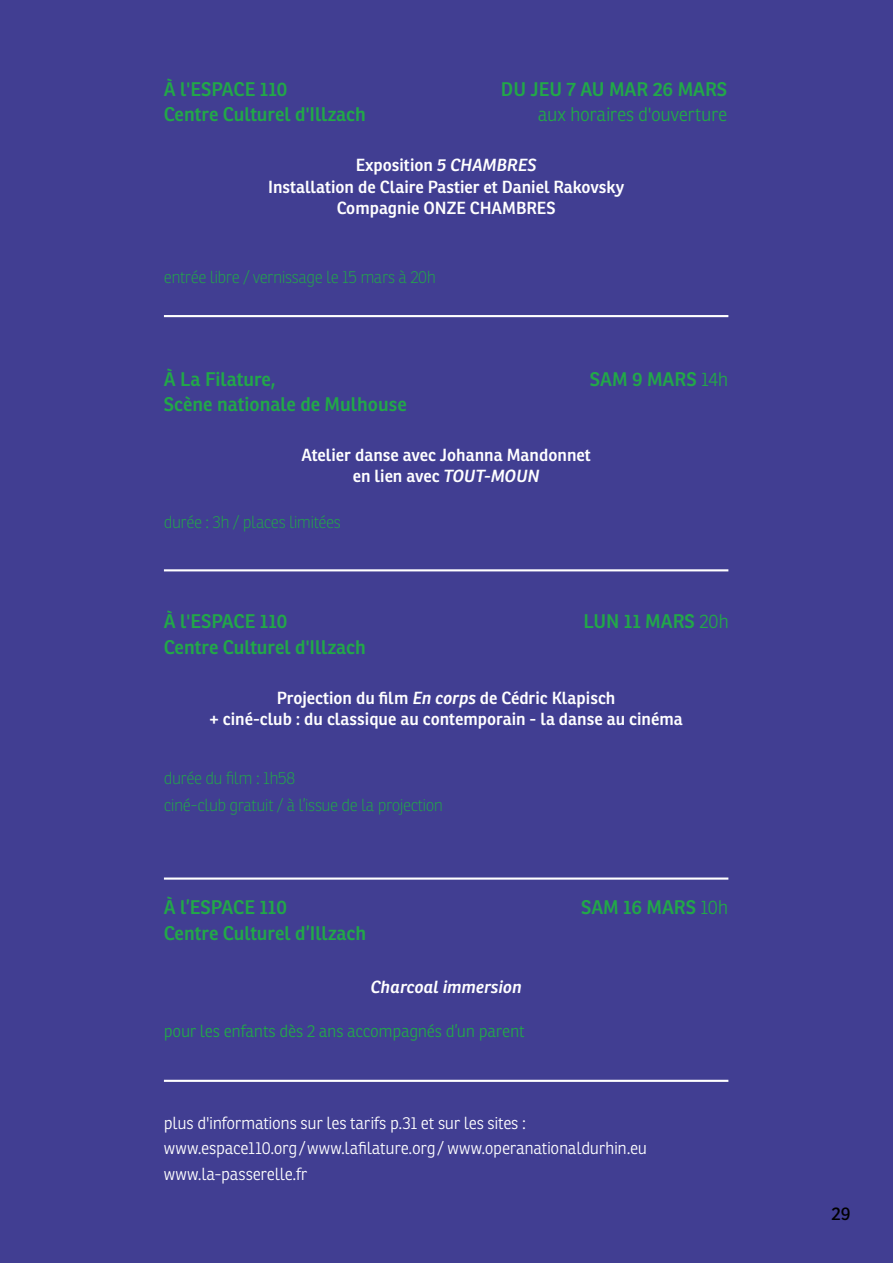
<style>
.page{position:relative;width:893px;height:1263px;background:#413e92}
.page>*{position:absolute;margin:0;border:0;box-sizing:border-box;transform-origin:0 0}
.t1{font:600 19.2px/25.5px "Ronnia";color:#22a848}
.t2{font:300 19.2px "Ronnia";letter-spacing:-.02em;color:#22a848}
.t3{font:18px "Ronnia";color:#000}
.t4{font:600 17.1px/21.3px "Ronnia";color:#fff;text-align:center}
.t5{font:300 17.1px/25.5px "Ronnia";letter-spacing:-.015em;color:#fff}
.t6{font:100 17.1px/27.3px "Ronnia";letter-spacing:-.03em;color:#22a848}
.t7{font:300 17.1px "Ronnia";letter-spacing:-.02em;color:#22a848}
.t8{font:italic 600 17.1px "Ronnia";color:#fff}
.s1{font-style:italic}
.s2{font-weight:300}
</style>
<div class="page">
<hr style="left:164px;top:315px;width:564px;height:2px;background:#fff">
<hr style="left:164px;top:569px;width:564px;height:2px;background:#fff">
<hr style="left:164px;top:877px;width:564px;height:3px;background:#fff">
<hr style="left:164px;top:1080px;width:564px;height:2px;background:#fff">
<p class="t1" style="left:164px;top:76px;width:203px">À l'ESPACE 110<br>Centre Culturel d'Illzach</p>
<p class="t4" style="left:268px;top:155px;width:358px">Exposition <span class="s1">5 CHAMBRES<br></span>Installation de Claire Pastier et Daniel Rakovsky<br>Compagnie ONZE CHAMBRES</p>
<p class="t1" style="left:501px;top:76px;width:228px">DU JEU 7 AU MAR 26 MARS</p>
<p class="t2" style="left:538px;top:103px;width:191px">aux horaires d'ouverture</p>
<p class="t6" style="left:164px;top:263px;width:274px">entrée libre / vernissage le 15 mars à 20h</p>
<p class="t1" style="left:164px;top:366px;width:244px">À La Filature,<br>Scène nationale de Mulhouse</p>
<p class="t1" style="left:590px;top:366px;width:140px">SAM 9 MARS <span class="s2">14h</span></p>
<p class="t4" style="left:301px;top:444px;width:291px">Atelier danse avec Johanna Mandonnet en lien avec <span class="s1">TOUT-MOUN</span></p>
<p class="t6" style="left:164px;top:508px;width:179px">durée : 3h / places limitées</p>
<p class="t1" style="left:164px;top:609px;width:203px">À l'ESPACE 110<br>Centre Culturel d'Illzach</p>
<p class="t4" style="left:210px;top:687px;width:475px">Projection du film <span class="s1">En corps</span> de Cédric Klapisch<br>+ ciné-club : du classique au contemporain - la danse au cinéma</p>
<p class="t1" style="left:584px;top:609px;width:147px">LUN 11 MARS <span class="s2">20h</span></p>
<p class="t6" style="left:164px;top:764px;width:281px">durée du film : 1h58<br>ciné-club gratuit / à l’issue de la projection</p>
<p class="t1" style="left:164px;top:894px;width:204px">À l’ESPACE 110<br>Centre Culturel d’Illzach</p>
<p class="t8" style="left:371px;top:976px;width:153px">Charcoal immersion</p>
<p class="t7" style="left:164px;top:1021px;width:362px">pour les enfants dès 2 ans accompagnés d’un parent</p>
<p class="t1" style="left:581px;top:894px;width:149px">SAM 16 MARS <span class="s2">10h</span></p>
<p class="t5" style="left:164px;top:1110px;width:485px">plus d'informations sur les tarifs p.31 et sur les sites : www.espace110.org/www.lafilature.org/ www.operanationaldurhin.eu www.la-passerelle.fr</p>
<p class="t3" style="left:831px;top:1203px;width:20px">29</p>
</div>
